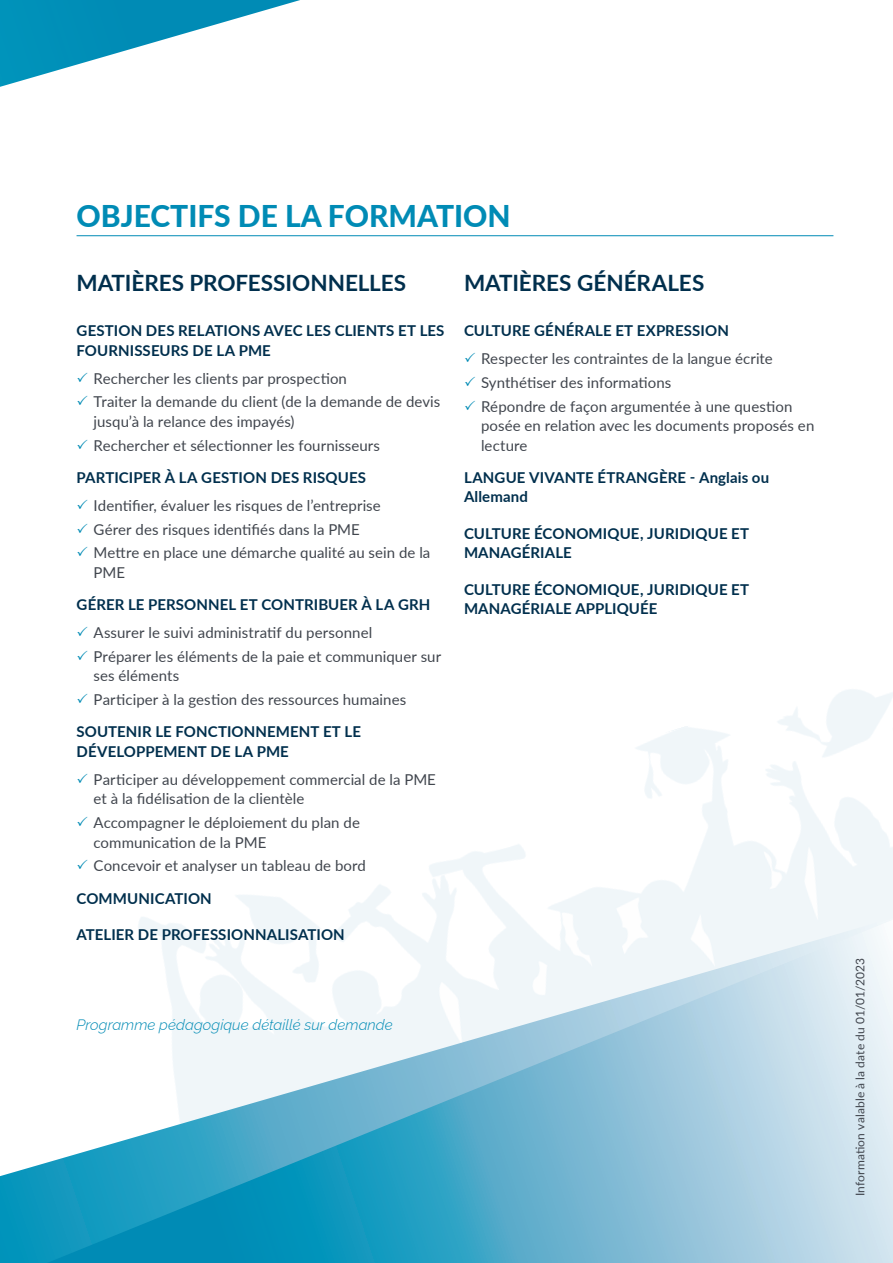
<style>
.page{position:relative;width:893px;height:1263px;background:#fff}
.page>*{position:absolute;margin:0;border:0;box-sizing:border-box;transform-origin:0 0}
.Titre_1_Filet{font:800 30px "Lato";color:#008bb5}
.Blocs_Title{font:700 22.5px "Lato";color:#002f4d}
.t1{font:15px/19.5px "Lato";letter-spacing:.005em;color:#41464e}
.Blocs{font:700 15px/19.5px "Lato";letter-spacing:.01em;color:#002f4d}
.Light_Italic{font:italic 300 15px "Raleway";color:#008bb5}
.t2{font:12px "Lato";letter-spacing:.015em;color:#41464e}
.s1{color:#008bb5}
</style>
<div class="page">
<svg style="left:0;top:0;width:344px;height:237px"></svg>
<svg style="left:0;top:914px;width:893px;height:349px"></svg>
<hr style="left:77px;top:235px;width:756px;height:1px;background:#008bb5">
<p class="Titre_1_Filet" style="left:77px;top:194px;width:436px">OBJECTIFS DE LA FORMATION</p>
<p class="Blocs_Title" style="left:77px;top:266px;width:331px">MATIÈRES PROFESSIONNELLES</p>
<p class="Blocs" style="left:77px;top:320px;width:369px">GESTION DES RELATIONS AVEC LES CLIENTS ET LES<br>FOURNISSEURS DE LA PME</p>
<p class="t1" style="left:77px;top:368px;width:272px"><span class="s1">✓</span> Rechercher les clients par prospection</p>
<p class="t1" style="left:94px;top:391px;width:348px;text-indent:-17px"><span class="s1">✓</span> Traiter la demande du client (de la demande de devis jusqu’à la relance des impayés)</p>
<p class="t1" style="left:77px;top:435px;width:305px"><span class="s1">✓</span> Rechercher et sélectionner les fournisseurs</p>
<p class="Blocs" style="left:77px;top:467px;width:291px">PARTICIPER À LA GESTION DES RISQUES</p>
<p class="t1" style="left:77px;top:495px;width:306px"><span class="s1">✓</span> Identifier, évaluer les risques de l’entreprise</p>
<p class="t1" style="left:77px;top:519px;width:285px"><span class="s1">✓</span> Gérer des risques identifiés dans la PME</p>
<p class="t1" style="left:94px;top:542px;width:338px;text-indent:-17px"><span class="s1">✓</span> Mettre en place une démarche qualité au sein de la<br>PME</p>
<p class="Blocs" style="left:77px;top:594px;width:355px">GÉRER LE PERSONNEL ET CONTRIBUER À LA GRH</p>
<p class="t1" style="left:77px;top:622px;width:297px"><span class="s1">✓</span> Assurer le suivi administratif du personnel</p>
<p class="t1" style="left:94px;top:646px;width:349px;text-indent:-17px"><span class="s1">✓</span> Préparer les éléments de la paie et communiquer sur ses éléments</p>
<p class="t1" style="left:77px;top:689px;width:331px"><span class="s1">✓</span> Participer à la gestion des ressources humaines</p>
<p class="Blocs" style="left:77px;top:721px;width:286px">SOUTENIR LE FONCTIONNEMENT ET LE<br>DÉVELOPPEMENT DE LA PME</p>
<p class="t1" style="left:94px;top:769px;width:344px;text-indent:-17px"><span class="s1">✓</span> Participer au développement commercial de la PME et à la fidélisation de la clientèle</p>
<p class="t1" style="left:94px;top:812px;width:268px;text-indent:-17px"><span class="s1">✓</span> Accompagner le déploiement du plan de communication de la PME</p>
<p class="t1" style="left:77px;top:855px;width:291px"><span class="s1">✓</span> Concevoir et analyser un tableau de bord</p>
<p class="Blocs" style="left:77px;top:888px;width:137px">COMMUNICATION</p>
<p class="Blocs" style="left:77px;top:924px;width:270px">ATELIER DE PROFESSIONNALISATION</p>
<p class="Blocs_Title" style="left:464px;top:266px;width:242px">MATIÈRES GÉNÉRALES</p>
<p class="Blocs" style="left:464px;top:320px;width:266px">CULTURE GÉNÉRALE ET EXPRESSION</p>
<p class="t1" style="left:464px;top:348px;width:310px"><span class="s1">✓</span> Respecter les contraintes de la langue écrite</p>
<p class="t1" style="left:464px;top:372px;width:209px"><span class="s1">✓</span> Synthétiser des informations</p>
<p class="t1" style="left:481px;top:396px;width:335px;text-indent:-17px"><span class="s1">✓</span> Répondre de façon argumentée à une question posée en relation avec les documents proposés en lecture</p>
<p class="Blocs" style="left:464px;top:467px;width:307px">LANGUE VIVANTE ÉTRANGÈRE - Anglais ou<br>Allemand</p>
<p class="Blocs" style="left:464px;top:523px;width:287px">CULTURE ÉCONOMIQUE, JURIDIQUE ET<br>MANAGÉRIALE</p>
<p class="Blocs" style="left:464px;top:579px;width:287px">CULTURE ÉCONOMIQUE, JURIDIQUE ET<br>MANAGÉRIALE APPLIQUÉE</p>
<p class="Light_Italic" style="left:77px;top:1013px;width:318px">Programme pédagogique détaillé sur demande</p>
<p class="t2" style="left:851px;top:1196px;width:240px;rotate:-90deg">Information valable à la date du 01/01/2023</p>
</div>
